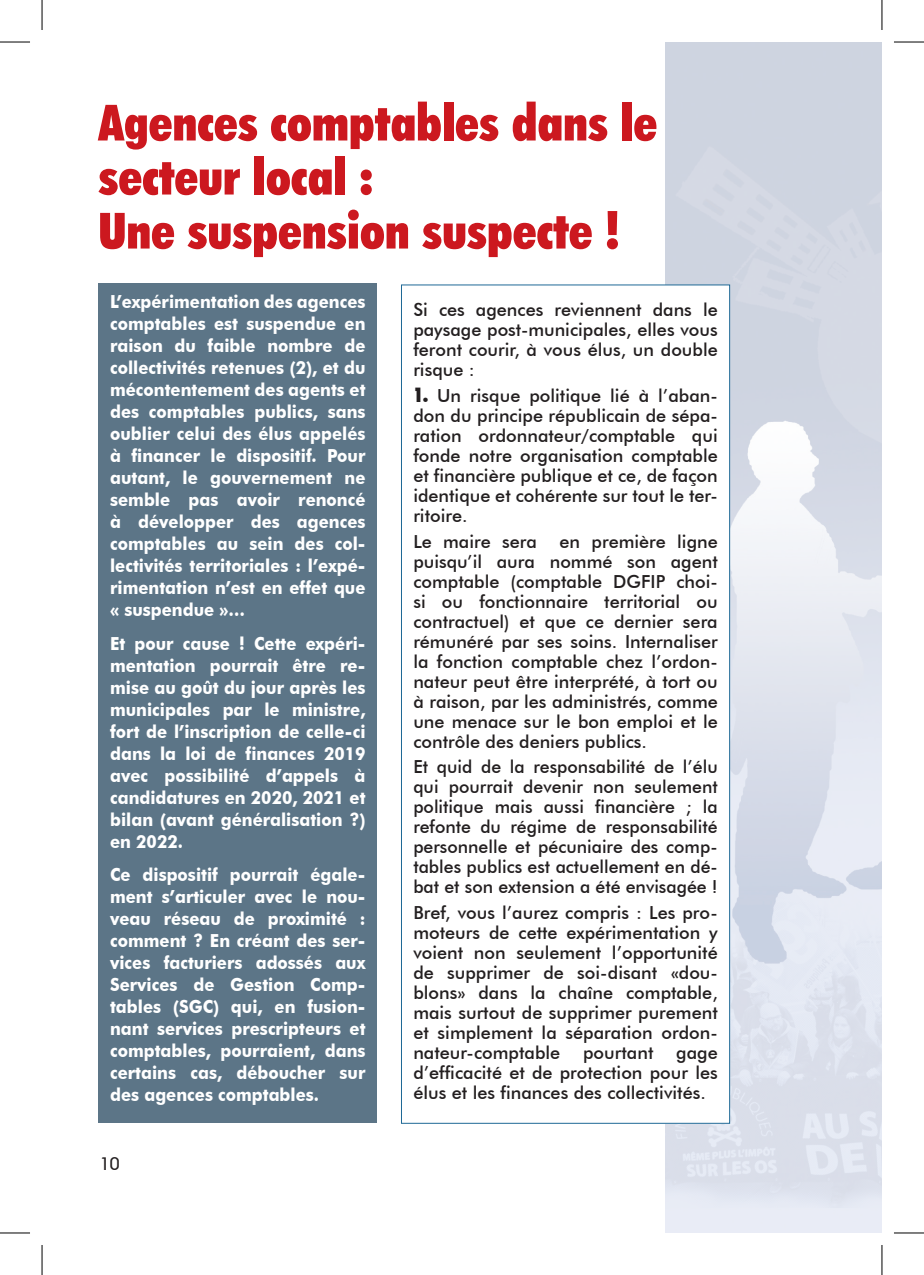
<style>
.page{position:relative;width:924px;height:1275px;background:#fff}
.page>*{position:absolute;margin:0;border:0;box-sizing:border-box;transform-origin:0 0}
.t1{font:900 condensed 50px/54px "Futura BT";color:#cc181f}
.t2{font:500 18px/20px "Futura BT";color:#231f20;text-align:justify}
.t3{font:700 18px/22px "Futura BT";color:#fff;text-align:justify;scale:.92 1}
.t4{font:500 18px "Bauhaus IT Cby BT";color:#231f20}
.s1{font-weight:900;font-stretch:condensed;font-size:20px}
</style>
<div class="page">
<img style="left:665px;top:42px;width:216px;height:1191px">
<div style="left:99px;top:283px;width:277px;height:839px;background:#5c7587"></div>
<div style="left:401px;top:285px;width:328px;height:838px;background:#fff"></div>
<hr style="left:0;top:42px;width:30px;height:1px;background:#000">
<hr style="left:893px;top:42px;width:30px;height:1px;background:#000">
<hr style="left:0;top:1232px;width:30px;height:1px;background:#000">
<hr style="left:893px;top:1232px;width:30px;height:1px;background:#000">
<hr style="left:42px;top:0;width:1px;height:30px;background:#000">
<hr style="left:42px;top:1245px;width:1px;height:30px;background:#000">
<hr style="left:881px;top:0;width:1px;height:30px;background:#000">
<hr style="left:881px;top:1245px;width:1px;height:30px;background:#000">
<p class="t1" style="left:98px;top:95px;width:560px">Agences comptables dans le secteur local :</p>
<p class="t1" style="left:98px;top:203px;width:523px">Une suspension suspecte !</p>
<p class="t3" style="left:110px;top:290px;width:279px">L’expérimentation des agences comptables est suspendue en raison du faible nombre de collectivités retenues (2), et du mécontentement des agents et des comptables publics, sans oublier celui des élus appelés à financer le dispositif. Pour autant, le gouvernement ne semble pas avoir renoncé à développer des agences comptables au sein des col&shy;lectivités territoriales : l’expé&shy;rimentation n’est en effet que « suspendue »…</p>
<p class="t3" style="left:110px;top:632px;width:279px">Et pour cause ! Cette expéri&shy;mentation pourrait être re&shy;mise au goût du jour après les municipales par le ministre, fort de l’inscription de celle-ci dans la loi de finances 2019 avec possibilité d’appels à candidatures en 2020, 2021 et bilan (avant généralisation ?) en 2022.</p>
<p class="t3" style="left:110px;top:863px;width:279px">Ce dispositif pourrait égale&shy;ment s’articuler avec le nou&shy;veau réseau de proximité : comment ? En créant des ser&shy;vices facturiers adossés aux Services de Gestion Comp&shy;tables (SGC) qui, en fusion&shy;nant services prescripteurs et comptables, pourraient, dans certains cas, déboucher sur des agences comptables.</p>
<p class="t4" style="left:100px;top:1153px;width:21px">10</p>
<p class="t2" style="left:413px;top:300px;width:306px">Si ces agences reviennent dans le paysage post-municipales, elles vous feront courir, à vous élus, un double risque :</p>
<p class="t2" style="left:413px;top:385px;width:306px"><span class="s1">1.</span> Un risque politique lié à l’aban&shy;don du principe républicain de sépa&shy;ration ordonnateur/comptable qui fonde notre organisation comptable et financière publique et ce, de façon identique et cohérente sur tout le ter&shy;ritoire.</p>
<p class="t2" style="left:413px;top:531px;width:125px">Le maire sera</p>
<p class="t2" style="left:413px;top:531px;width:306px;text-indent:146px">en première ligne puisqu’il aura nommé son agent comptable (comptable DGFIP choi&shy;si ou fonctionnaire territorial ou contractuel) et que ce dernier sera rémunéré par ses soins. Internaliser la fonction comptable chez l’ordon&shy;nateur peut être interprété, à tort ou à raison, par les administrés, comme une menace sur le bon emploi et le contrôle des deniers publics.</p>
<p class="t2" style="left:413px;top:757px;width:306px">Et quid de la responsabilité de l’élu qui pourrait devenir non seulement politique mais aussi financière ; la refonte du régime de responsabilité personnelle et pécuniaire des comp&shy;tables publics est actuellement en dé&shy;bat et son extension a été envisagée !</p>
<p class="t2" style="left:413px;top:902px;width:306px">Bref, vous l’aurez compris : Les pro&shy;moteurs de cette expérimentation y voient non seulement l’opportunité de supprimer de soi-disant «dou&shy;blons» dans la chaîne comptable, mais surtout de supprimer purement et simplement la séparation ordon&shy;nateur-comptable</p>
<p class="t2" style="left:583px;top:1042px;width:72px">pourtant</p>
<p class="t2" style="left:413px;top:1042px;width:306px;text-indent:263px">gage d’efficacité et de protection pour les élus et les finances des collectivités.</p>
</div>
